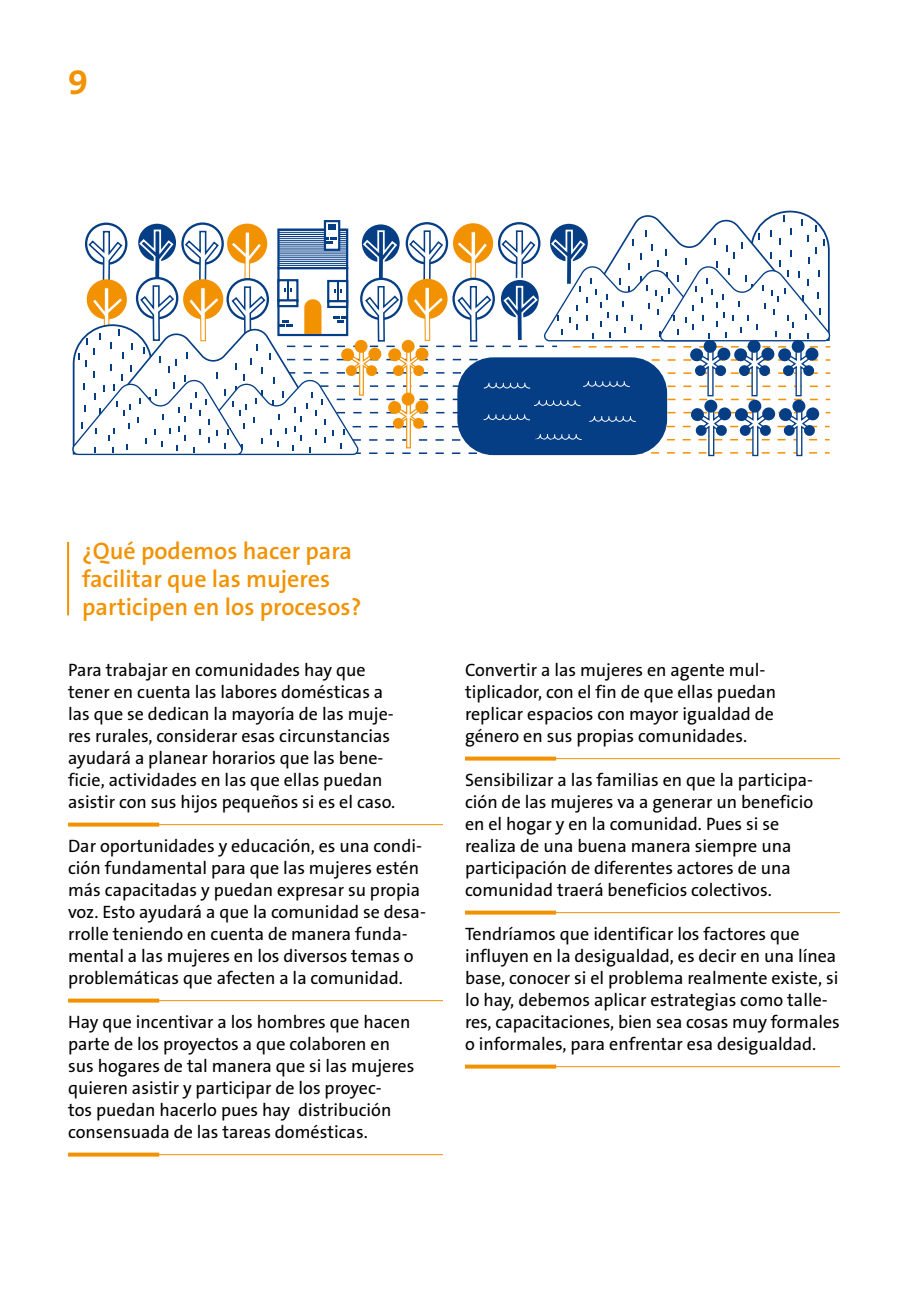
<style>
.page{position:relative;width:908px;height:1304px;background:#fff}
.page>*{position:absolute;margin:0;border:0;box-sizing:border-box;transform-origin:0 0}
.t1{font:700 36px "The Sans B7";color:#f39200}
.t2{font:600 24px/28px "The Sans B6";color:#f39200}
.t3{font:18px/22px "The Sans B5 Plain";color:#000}
</style>
<div class="page">
<svg style="left:360px;top:223px;width:40px;height:40px"></svg>
<div style="left:359px;top:222px;width:43px;height:43px;border:2px solid #fff;border-radius:50%"></div>
<svg style="left:406px;top:223px;width:41px;height:40px"></svg>
<div style="left:405px;top:222px;width:43px;height:43px;border:2px solid #053e85;border-radius:50%"></div>
<div style="left:407px;top:279px;width:40px;height:40px;background:#f39200;border-radius:50%"></div>
<div style="left:227px;top:224px;width:40px;height:40px;background:#f39200;border-radius:50%"></div>
<svg style="left:182px;top:224px;width:40px;height:40px"></svg>
<div style="left:181px;top:222px;width:43px;height:43px;border:2px solid #053e85;border-radius:50%"></div>
<svg style="left:86px;top:224px;width:40px;height:40px"></svg>
<div style="left:85px;top:223px;width:42px;height:42px;border:2px solid #053e85;border-radius:50%"></div>
<div style="left:324px;top:220px;width:16px;height:31px;border:2px solid #053e85"></div>
<div style="left:328px;top:224px;width:7px;height:6px;background:#053e85"></div>
<svg style="left:137px;top:223px;width:40px;height:40px"></svg>
<div style="left:136px;top:221px;width:42px;height:43px;border:2px solid #fff;border-radius:50%"></div>
<svg style="left:72px;top:229px;width:372px;height:226px"></svg>
<svg style="left:452px;top:210px;width:378px;height:247px"></svg>
<svg style="left:68px;top:823px;width:91px;height:4px"></svg>
<hr style="left:68px;top:824px;width:375px;height:1px;background:#f39200">
<svg style="left:68px;top:999px;width:91px;height:4px"></svg>
<hr style="left:68px;top:1000px;width:375px;height:1px;background:#f39200">
<svg style="left:68px;top:1153px;width:91px;height:4px"></svg>
<hr style="left:68px;top:1154px;width:375px;height:1px;background:#f39200">
<svg style="left:465px;top:757px;width:91px;height:4px"></svg>
<hr style="left:465px;top:758px;width:374px;height:1px;background:#f39200">
<svg style="left:465px;top:911px;width:91px;height:4px"></svg>
<hr style="left:465px;top:912px;width:374px;height:1px;background:#f39200">
<svg style="left:465px;top:1065px;width:91px;height:4px"></svg>
<hr style="left:465px;top:1066px;width:374px;height:1px;background:#f39200">
<hr style="left:67px;top:542px;width:2px;height:73px;background:#f39200">
<h1 class="t1" style="left:68px;top:63px;width:21px">9</h1>
<h2 class="t2" style="left:82px;top:538px;width:281px">¿Qué podemos hacer para facilitar que las mujeres participen en los procesos?</h2>
<p class="t3" style="left:68px;top:660px;width:328px">Para trabajar en comunidades hay que tener en cuenta las labores domésticas a las que se dedican la mayoría de las muje&shy;res rurales, considerar esas circunstancias ayudará a planear horarios que las bene&shy;ficie, actividades en las que ellas puedan asistir con sus hijos pequeños si es el caso.</p>
<p class="t3" style="left:68px;top:836px;width:359px">Dar oportunidades y educación, es una condi&shy;ción fundamental para que las mujeres estén más capacitadas y puedan expresar su propia voz. Esto ayudará a que la comunidad se desa&shy;rrolle teniendo en cuenta de manera funda&shy;mental a las mujeres en los diversos temas o problemáticas que afecten a la comunidad.</p>
<p class="t3" style="left:68px;top:1012px;width:347px">Hay que incentivar a los hombres que hacen parte de los proyectos a que colaboren en sus hogares de tal manera que si las mujeres quieren asistir y participar de los proyec-<br>tos puedan hacerlo pues hay distribución consensuada de las tareas domésticas.</p>
<p class="t3" style="left:465px;top:660px;width:313px">Convertir a las mujeres en agente mul&shy;tiplicador, con el fin de que ellas puedan replicar espacios con mayor igualdad de género en sus propias comunidades.</p>
<p class="t3" style="left:465px;top:770px;width:349px">Sensibilizar a las familias en que la participa&shy;ción de las mujeres va a generar un beneficio en el hogar y en la comunidad. Pues si se realiza de una buena manera siempre una participación de diferentes actores de una comunidad traerá beneficios colectivos.</p>
<p class="t3" style="left:465px;top:924px;width:376px">Tendríamos que identificar los factores que influyen en la desigualdad, es decir en una línea base, conocer si el problema realmente existe, si lo hay, debemos aplicar estrategias como talle&shy;res, capacitaciones, bien sea cosas muy formales o informales, para enfrentar esa desigualdad.</p>
</div>
